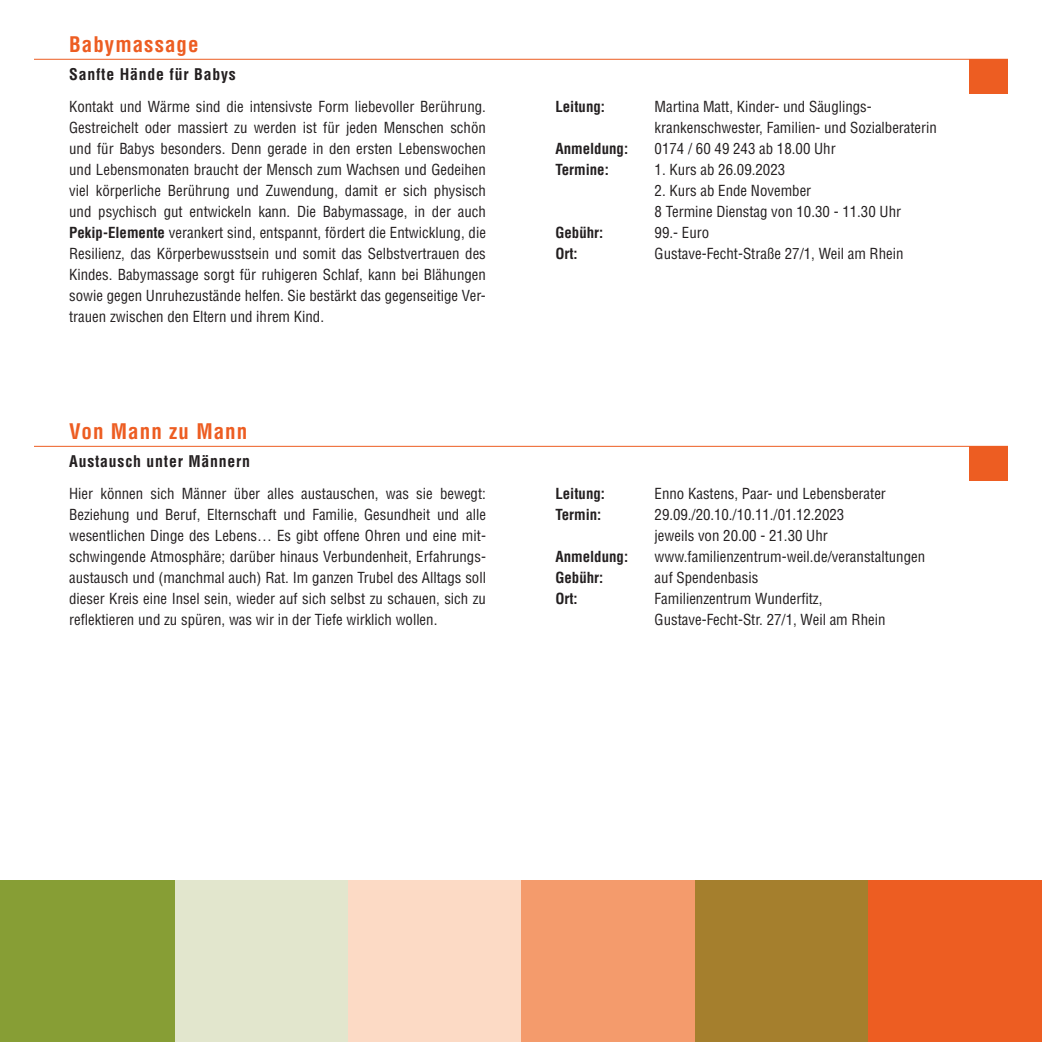
<style>
.page{position:relative;width:1042px;height:1042px;background:#fff}
.page>*{position:absolute;margin:0;border:0;box-sizing:border-box;transform-origin:0 0}
.t1{font:700 condensed 21px "Helvetica";letter-spacing:.05em;color:#ed5d22}
.t2{font:700 condensed 15.75px "Helvetica";letter-spacing:.05em;color:#231f20}
.t3{font:condensed 14.88px/21px "Helvetica";color:#231f20}
.t4{font:700 condensed 14.88px "Helvetica";color:#231f20}
.s1{font-weight:700}
</style>
<div class="page">
<hr style="left:0;top:446px;width:1017px;height:1px;background:#ed5d22">
<div style="left:969px;top:446px;width:49px;height:35px;background:#ed5d22"></div>
<div style="left:347px;top:880px;width:174px;height:162px;background:#fcdac5"></div>
<div style="left:174px;top:880px;width:174px;height:162px;background:#e2e6cd"></div>
<div style="left:0;top:880px;width:174px;height:162px;background:#879e35"></div>
<div style="left:867px;top:880px;width:175px;height:162px;background:#ed5d22"></div>
<div style="left:694px;top:880px;width:173px;height:162px;background:#a57f2d"></div>
<div style="left:521px;top:880px;width:173px;height:162px;background:#f49b6c"></div>
<hr style="left:0;top:59px;width:1016px;height:1px;background:#ed5d22">
<div style="left:969px;top:59px;width:49px;height:35px;background:#ed5d22"></div>
<div style="left:0;top:0;width:33px;height:820px;background:#fff"></div>
<div style="left:1008px;top:26px;width:34px;height:824px;background:#fff"></div>
<h1 class="t1" style="left:69px;top:31px;width:131px">Babymassage</h1>
<p class="t2" style="left:69px;top:64px;width:168px">Sanfte Hände für Babys</p>
<p class="t3" style="left:69px;top:96px;width:418px;text-align:justify">Kontakt und Wärme sind die intensivste Form liebevoller Berührung.<br>Gestreichelt oder massiert zu werden ist für jeden Menschen schön und für Babys besonders. Denn gerade in den ersten Lebenswochen und Lebensmonaten braucht der Mensch zum Wachsen und Gedeihen viel körperliche Berührung und Zuwendung, damit er sich physisch und psychisch gut entwickeln kann. Die Babymassage, in der auch <span class="s1">Pekip-Elemente</span> verankert sind, entspannt, fördert die Entwicklung, die Resilienz, das Körperbewusstsein und somit das Selbstvertrauen des Kindes. Babymassage sorgt für ruhigeren Schlaf, kann bei Blähungen sowie gegen Unruhezustände helfen. Sie bestärkt das gegenseitige Ver&shy;trauen zwischen den Eltern und ihrem Kind.</p>
<h1 class="t1" style="left:69px;top:418px;width:180px">Von Mann zu Mann</h1>
<p class="t2" style="left:69px;top:451px;width:182px">Austausch unter Männern</p>
<p class="t3" style="left:69px;top:483px;width:418px;text-align:justify">Hier können sich Männer über alles austauschen, was sie bewegt:<br>Beziehung und Beruf, Elternschaft und Familie, Gesundheit und alle wesentlichen Dinge des Lebens… Es gibt offene Ohren und eine mit&shy;schwingende Atmosphäre; darüber hinaus Verbundenheit, Erfahrungs&shy;austausch und (manchmal auch) Rat. Im ganzen Trubel des Alltags soll dieser Kreis eine Insel sein, wieder auf sich selbst zu schauen, sich zu reflektieren und zu spüren, was wir in der Tiefe wirklich wollen.</p>
<p class="t4" style="left:555px;top:98px;width:51px">Leitung:</p>
<p class="t3" style="left:654px;top:96px;width:284px">Martina Matt, Kinder- und Säuglings&shy;krankenschwester, Familien- und Sozialberaterin</p>
<p class="t4" style="left:555px;top:140px;width:74px">Anmeldung:</p>
<p class="t3" style="left:654px;top:138px;width:182px">0174 / 60 49 243 ab 18.00 Uhr</p>
<p class="t4" style="left:555px;top:161px;width:55px">Termine:</p>
<p class="t3" style="left:654px;top:159px;width:132px">1. Kurs ab 26.09.2023</p>
<p class="t3" style="left:654px;top:180px;width:248px">2. Kurs ab Ende November<br>8 Termine Dienstag von 10.30 - 11.30 Uhr</p>
<p class="t4" style="left:555px;top:224px;width:49px">Gebühr:</p>
<p class="t3" style="left:654px;top:222px;width:56px">99.- Euro</p>
<p class="t4" style="left:555px;top:245px;width:24px">Ort:</p>
<p class="t3" style="left:654px;top:243px;width:250px">Gustave-Fecht-Straße 27/1, Weil am Rhein</p>
<p class="t4" style="left:555px;top:484px;width:51px">Leitung:</p>
<p class="t3" style="left:654px;top:483px;width:233px">Enno Kastens, Paar- und Lebensberater</p>
<p class="t4" style="left:555px;top:505px;width:48px">Termin:</p>
<p class="t3" style="left:654px;top:504px;width:191px">29.09./20.10./10.11./01.12.2023 jeweils von 20.00 - 21.30 Uhr</p>
<p class="t4" style="left:555px;top:547px;width:74px">Anmeldung:</p>
<p class="t3" style="left:654px;top:546px;width:272px">www.familienzentrum-weil.de/veranstaltungen</p>
<p class="t4" style="left:555px;top:568px;width:49px">Gebühr:</p>
<p class="t3" style="left:654px;top:567px;width:105px">auf Spendenbasis</p>
<p class="t4" style="left:555px;top:589px;width:24px">Ort:</p>
<p class="t3" style="left:654px;top:588px;width:232px">Familienzentrum Wunderfitz,<br>Gustave-Fecht-Str. 27/1, Weil am Rhein</p>
</div>
